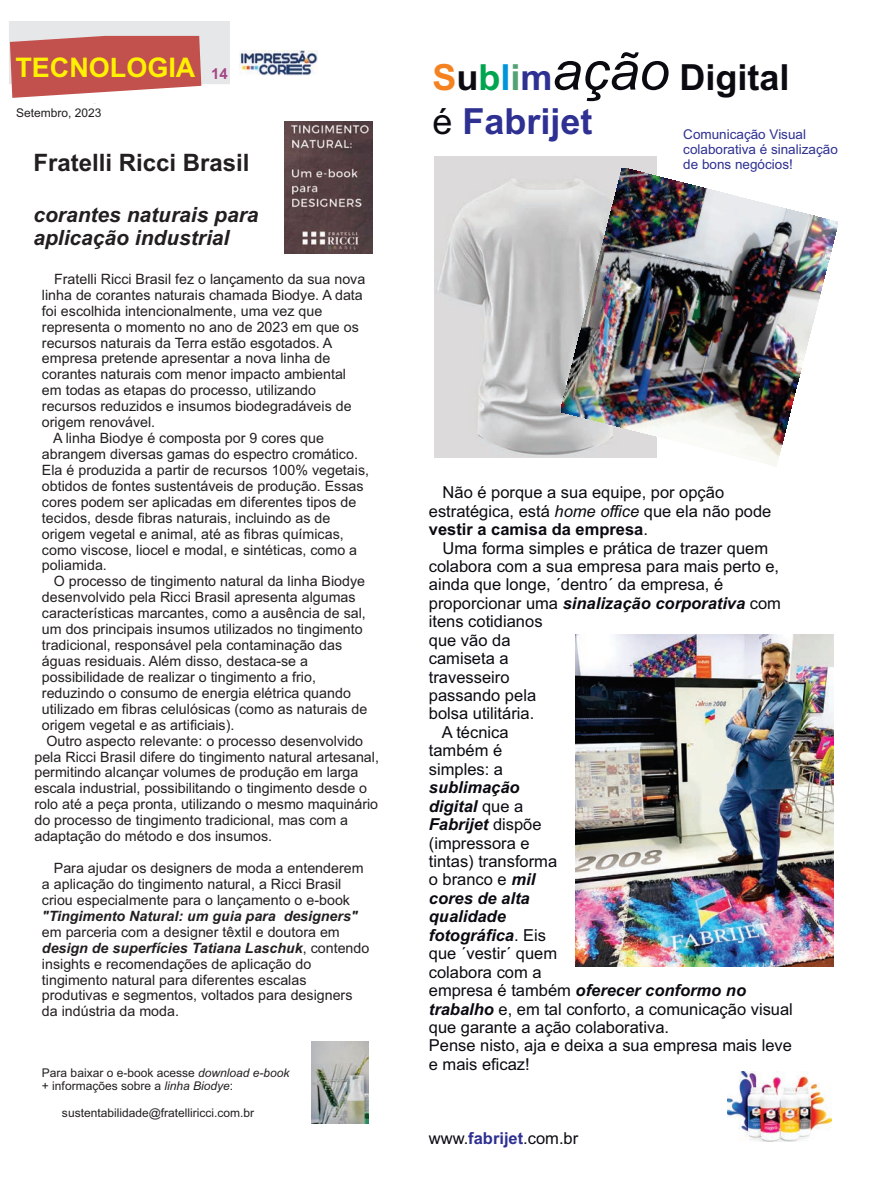
<style>
.page{position:relative;width:893px;height:1191px;background:#fff}
.page>*{position:absolute;margin:0;border:0;box-sizing:border-box;transform-origin:0 0}
.t1{font:700 36px/44.1px "Arial";color:#2e3092}
.t2{font:700 27px "Arial";color:#fff101}
.t3{font:700 24px "Arial";color:#231f20}
.t4{font:italic 700 21px/23.4px "Arial";color:#231f20}
.t5{font:16.5px/18.5px "Arial";color:#0b0a11}
.t6{font:italic 700 16.5px "Arial";color:#0b0a11}
.t7{font:700 15px "Arial";color:#a54586}
.t8{font:14.25px/15.9px "Arial";color:#231f20}
.t9{font:italic 700 14.25px "Arial";color:#231f20}
.t10{font:13.5px/15.1px "Arial";color:#2e3092}
.t11{font:12px/13.4px "Arial";color:#231f20}
.s1{font-weight:700;font-style:italic}
.s2{font-style:italic}
.s3{color:#f58220}
.s4{color:#0b0a11}
.s5{color:#00a54f}
.s6{color:#0095d9}
.s7{color:#53a174}
.s8{font-weight:400;font-style:italic;font-size:54px;color:#0b0a11}
.s9{font-weight:400;color:#0b0a11}
.s10{font-weight:700}
.s11{font-weight:400;font-style:normal}
.s12{font-weight:700;color:#2e3092}
</style>
<div class="page">
<svg style="left:9px;top:21px;width:221px;height:77px;background:#d28d8c"></svg>
<img style="left:239px;top:51px;width:79px;height:24px">
<img style="left:576px;top:634px;width:258px;height:332px">
<img style="left:434px;top:156px;width:223px;height:301px">
<img style="left:727px;top:1071px;width:104px;height:70px">
<img style="left:561px;top:168px;width:276px;height:298px">
<img style="left:285px;top:122px;width:87px;height:132px">
<img style="left:312px;top:1041px;width:57px;height:82px">
<h2 class="t2" style="left:15px;top:57px;width:182px">TECNOLOGIA</h2>
<p class="t11" style="left:16px;top:107px;width:87px">Setembro, 2023</p>
<p class="t7" style="left:211px;top:68px;width:18px">14</p>
<h3 class="t3" style="left:33px;top:153px;width:218px">Fratelli Ricci Brasil</h3>
<h3 class="t4" style="left:33px;top:204px;width:227px">corantes naturais para aplicação industrial</h3>
<p class="t8" style="left:54px;top:272px;width:313px">Fratelli Ricci Brasil fez o lançamento da sua nova</p>
<p class="t8" style="left:42px;top:288px;width:322px">linha de corantes naturais chamada Biodye. A data</p>
<p class="t8" style="left:42px;top:304px;width:282px">foi escolhida intencionalmente, uma vez que</p>
<p class="t8" style="left:42px;top:320px;width:318px">representa o momento no ano de 2023 em que os</p>
<p class="t8" style="left:42px;top:336px;width:292px">recursos naturais da Terra estão esgotados. A</p>
<p class="t8" style="left:42px;top:352px;width:290px">empresa pretende apresentar a nova linha de</p>
<p class="t8" style="left:42px;top:368px;width:306px">corantes naturais com menor impacto ambiental</p>
<p class="t8" style="left:42px;top:383px;width:276px">em todas as etapas do processo, utilizando</p>
<p class="t8" style="left:42px;top:399px;width:311px">recursos reduzidos e insumos biodegradáveis de</p>
<p class="t8" style="left:42px;top:415px;width:115px">origem renovável.</p>
<p class="t8" style="left:53px;top:431px;width:272px">A linha Biodye é composta por 9 cores que</p>
<p class="t8" style="left:42px;top:447px;width:317px">abrangem diversas gamas do espectro cromático.</p>
<p class="t8" style="left:42px;top:463px;width:329px">Ela é produzida a partir de recursos 100% vegetais,</p>
<p class="t8" style="left:42px;top:479px;width:323px">obtidos de fontes sustentáveis de produção. Essas</p>
<p class="t8" style="left:42px;top:495px;width:316px">cores podem ser aplicadas em diferentes tipos de</p>
<p class="t8" style="left:42px;top:511px;width:290px">tecidos, desde fibras naturais, incluindo as de</p>
<p class="t8" style="left:42px;top:527px;width:303px">origem vegetal e animal, até as fibras químicas,</p>
<p class="t8" style="left:42px;top:543px;width:317px">como viscose, liocel e modal, e sintéticas, como a</p>
<p class="t8" style="left:42px;top:559px;width:66px">poliamida.</p>
<p class="t8" style="left:54px;top:575px;width:313px">O processo de tingimento natural da linha Biodye</p>
<p class="t8" style="left:42px;top:590px;width:315px">desenvolvido pela Ricci Brasil apresenta algumas</p>
<p class="t8" style="left:42px;top:606px;width:325px">características marcantes, como a ausência de sal,</p>
<p class="t8" style="left:42px;top:622px;width:322px">um dos principais insumos utilizados no tingimento</p>
<p class="t8" style="left:42px;top:638px;width:302px">tradicional, responsável pela contaminação das</p>
<p class="t8" style="left:42px;top:654px;width:268px">águas residuais. Além disso, destaca-se a</p>
<p class="t8" style="left:42px;top:670px;width:276px">possibilidade de realizar o tingimento a frio,</p>
<p class="t8" style="left:42px;top:686px;width:310px">reduzindo o consumo de energia elétrica quando</p>
<p class="t8" style="left:42px;top:702px;width:327px">utilizado em fibras celulósicas (como as naturais de</p>
<p class="t8" style="left:42px;top:718px;width:194px">origem vegetal e as artificiais).</p>
<p class="t8" style="left:46px;top:734px;width:318px">Outro aspecto relevante: o processo desenvolvido</p>
<p class="t8" style="left:34px;top:750px;width:346px">pela Ricci Brasil difere do tingimento natural artesanal,</p>
<p class="t8" style="left:34px;top:766px;width:325px">permitindo alcançar volumes de produção em larga</p>
<p class="t8" style="left:34px;top:781px;width:334px">escala industrial, possibilitando o tingimento desde o</p>
<p class="t8" style="left:34px;top:797px;width:345px">rolo até a peça pronta, utilizando o mesmo maquinário</p>
<p class="t8" style="left:34px;top:813px;width:315px">do processo de tingimento tradicional, mas com a</p>
<p class="t8" style="left:34px;top:829px;width:239px">adaptação do método e dos insumos.</p>
<p class="t8" style="left:42px;top:861px;width:323px;text-indent:12px">Para ajudar os designers de moda a entenderem a aplicação do tingimento natural, a Ricci Brasil criou especialmente para o lançamento o e-book</p>
<p class="t9" style="left:42px;top:910px;width:317px">"Tingimento Natural: um guia para designers"</p>
<p class="t8" style="left:42px;top:925px;width:329px">em parceria com a designer têxtil e doutora em <span class="s1">design de superfícies Tatiana Laschuk</span>, contendo insights e recomendações de aplicação do tingimento natural para diferentes escalas produtivas e segmentos, voltados para designers da indústria da moda.</p>
<p class="t11" style="left:42px;top:1067px;width:249px">Para baixar o e-book acesse <span class="s2">download e-book </span>+ informações sobre a <span class="s2">linha Biodye</span>:</p>
<p class="t11" style="left:62px;top:1107px;width:194px">sustentabilidade@fratelliricci.com.br</p>
<h1 class="t1" style="left:432px;top:58px;width:359px"><span class="s3">S</span><span class="s4">u</span><span class="s5">b</span><span class="s6">l</span><span class="s7">i</span>m<span class="s8">ação</span> <span class="s4">Digital </span><span class="s9">é</span> Fabrijet</h1>
<p class="t10" style="left:683px;top:128px;width:156px">Comunicação Visual colaborativa é sinalização de bons negócios!</p>
<p class="t5" style="left:429px;top:485px;width:344px;text-indent:14px">Não é porque a sua equipe, por opção estratégica, está <span class="s2">home office</span> que ela não pode <span class="s10">vestir a camisa da empresa</span>.</p>
<p class="t5" style="left:443px;top:540px;width:327px">Uma forma simples e prática de trazer quem</p>
<p class="t5" style="left:429px;top:558px;width:352px">colabora com a sua empresa para mais perto e,</p>
<p class="t5" style="left:429px;top:577px;width:296px">ainda que longe, ´dentro´ da empresa, é</p>
<p class="t6" style="left:429px;top:597px;width:354px"><span class="s11">proporcionar uma</span> sinalização corporativa <span class="s11">com</span></p>
<p class="t5" style="left:429px;top:614px;width:115px">itens cotidianos</p>
<p class="t5" style="left:429px;top:632px;width:83px">que vão da</p>
<p class="t5" style="left:429px;top:650px;width:81px">camiseta a</p>
<p class="t5" style="left:429px;top:669px;width:82px">travesseiro</p>
<p class="t5" style="left:429px;top:687px;width:109px">passando pela</p>
<p class="t5" style="left:429px;top:706px;width:107px">bolsa utilitária.</p>
<p class="t5" style="left:442px;top:724px;width:68px">A técnica</p>
<p class="t5" style="left:429px;top:743px;width:75px">também é</p>
<p class="t5" style="left:429px;top:761px;width:76px">simples: a</p>
<p class="t5" style="left:429px;top:779px;width:366px"><span class="s1">sublimação<br>digital</span> que a<br><span class="s1">Fabrijet</span> dispõe<br>(impressora e<br>tintas) transforma<br>o branco e <span class="s1">mil<br>cores de alta<br>qualidade<br>fotográfica</span>. Eis<br>que ´vestir´ quem<br>colabora com a<br>empresa é também <span class="s1">oferecer conformo no trabalho</span> e, em tal conforto, a comunicação visual que garante a ação colaborativa.<br>Pense nisto, aja e deixa a sua empresa mais leve e mais eficaz!</p>
<p class="t5" style="left:429px;top:1130px;width:151px">www.<span class="s12">fabrijet</span>.com.br</p>
</div>
